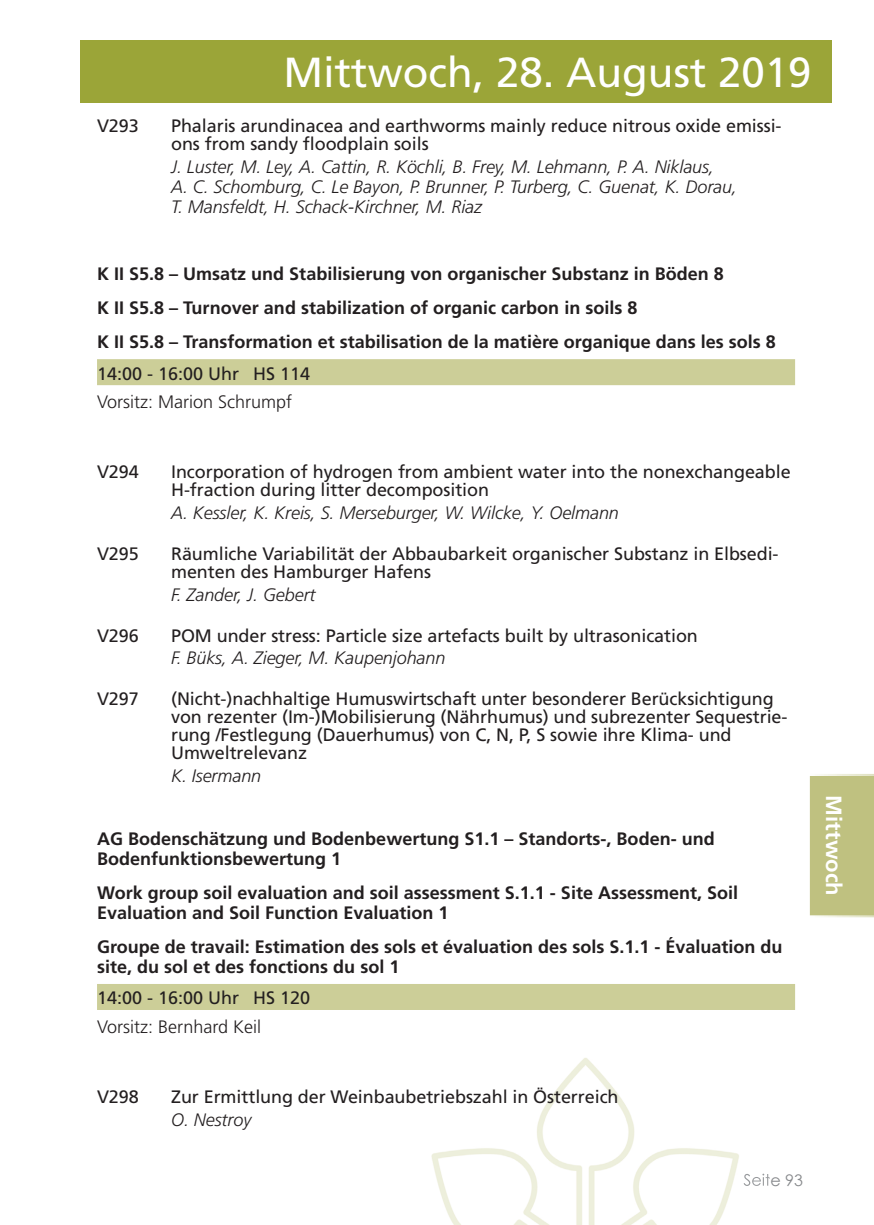
<style>
.page{position:relative;width:874px;height:1225px;background:#fff}
.page>*{position:absolute;margin:0;border:0;box-sizing:border-box;transform-origin:0 0}
.t1{font:42px "Frutiger LT";color:#fff}
.t2{font:700 22px "Frutiger LT";color:#fff}
.t3{font:18px/18px "Frutiger LT";letter-spacing:-.005em;color:#231f20}
.t4{font:700 18px/20px "Frutiger LT";color:#231f20}
.t5{font:italic 300 18px/20px "Frutiger LT";letter-spacing:-.005em;color:#231f20}
.t6{font:300 18px "Frutiger LT";color:#231f20}
</style>
<div class="page">
<div style="left:80px;top:40px;width:751px;height:62px;background:#9ba538"></div>
<img style="left:431px;top:1058px;width:308px;height:167px">
<img style="left:743px;top:1173px;width:25px;height:13px">
<div style="left:809px;top:774px;width:64px;height:143px;background:#bfc180"></div>
<div style="left:97px;top:359px;width:697px;height:26px;background:#ccce98"></div>
<div style="left:97px;top:984px;width:697px;height:26px;background:#ccce98"></div>
<h1 class="t1" style="left:283px;top:47px;width:529px">Mittwoch, 28. August 2019</h1>
<p class="t3" style="left:97px;top:117px;width:43px">V293</p>
<p class="t3" style="left:171px;top:117px;width:611px">Phalaris arundinacea and earthworms mainly reduce nitrous oxide emissi&shy;ons from sandy floodplain soils</p>
<p class="t5" style="left:171px;top:157px;width:567px">J. Luster, M. Ley, A. Cattin, R. Köchli, B. Frey, M. Lehmann, P. A. Niklaus,<br>A. C. Schomburg, C. Le Bayon, P. Brunner, P. Turberg, C. Guenat, K. Dorau,<br>T. Mansfeldt, H. Schack-Kirchner, M. Riaz</p>
<p class="t4" style="left:97px;top:256px;width:680px;line-height:34.2px">K II S5.8 – Umsatz und Stabilisierung von organischer Substanz in Böden 8<br>K II S5.8 – Turnover and stabilization of organic carbon in soils 8<br>K II S5.8 – Transformation et stabilisation de la matière organique dans les sols 8</p>
<p class="t3" style="left:97px;top:364px;width:214px">14:00 - 16:00 Uhr HS 114</p>
<p class="t6" style="left:97px;top:391px;width:197px">Vorsitz: Marion Schrumpf</p>
<p class="t3" style="left:97px;top:463px;width:43px">V294</p>
<p class="t3" style="left:171px;top:463px;width:620px">Incorporation of hydrogen from ambient water into the nonexchangeable<br>H-fraction during litter decomposition</p>
<p class="t5" style="left:171px;top:503px;width:449px">A. Kessler, K. Kreis, S. Merseburger, W. Wilcke, Y. Oelmann</p>
<p class="t3" style="left:97px;top:545px;width:43px">V295</p>
<p class="t3" style="left:171px;top:545px;width:608px">Räumliche Variabilität der Abbaubarkeit organischer Substanz in Elbsedi&shy;menten des Hamburger Hafens</p>
<p class="t5" style="left:171px;top:585px;width:146px">F. Zander, J. Gebert</p>
<p class="t3" style="left:97px;top:626px;width:43px">V296</p>
<p class="t3" style="left:171px;top:626px;width:528px">POM under stress: Particle size artefacts built by ultrasonication</p>
<p class="t5" style="left:171px;top:648px;width:276px">F. Büks, A. Zieger, M. Kaupenjohann</p>
<p class="t3" style="left:97px;top:690px;width:43px">V297</p>
<p class="t3" style="left:171px;top:690px;width:617px">(Nicht-)nachhaltige Humuswirtschaft unter besonderer Berücksichtigung von rezenter (Im-)Mobilisierung (Nährhumus) und subrezenter Sequestrie&shy;rung /Festlegung (Dauerhumus) von C, N, P, S sowie ihre Klima- und Umweltrelevanz</p>
<p class="t5" style="left:171px;top:766px;width:92px">K. Isermann</p>
<p class="t4" style="left:97px;top:828px;width:619px">AG Bodenschätzung und Bodenbewertung S1.1 – Standorts-, Boden- und<br>Bodenfunktionsbewertung 1</p>
<p class="t4" style="left:97px;top:882px;width:642px">Work group soil evaluation and soil assessment S.1.1 - Site Assessment, Soil<br>Evaluation and Soil Function Evaluation 1</p>
<p class="t4" style="left:97px;top:937px;width:686px">Groupe de travail: Estimation des sols et évaluation des sols S.1.1 - Évaluation du site, du sol et des fonctions du sol 1</p>
<p class="t3" style="left:97px;top:989px;width:214px">14:00 - 16:00 Uhr HS 120</p>
<p class="t6" style="left:97px;top:1016px;width:166px">Vorsitz: Bernhard Keil</p>
<p class="t2" style="left:846px;top:795px;width:102px;rotate:90deg">Mittwoch</p>
<p class="t3" style="left:97px;top:1088px;width:43px">V298</p>
<p class="t3" style="left:171px;top:1088px;width:448px">Zur Ermittlung der Weinbaubetriebszahl in Österreich</p>
<p class="t5" style="left:171px;top:1110px;width:82px">O. Nestroy</p>
</div>
